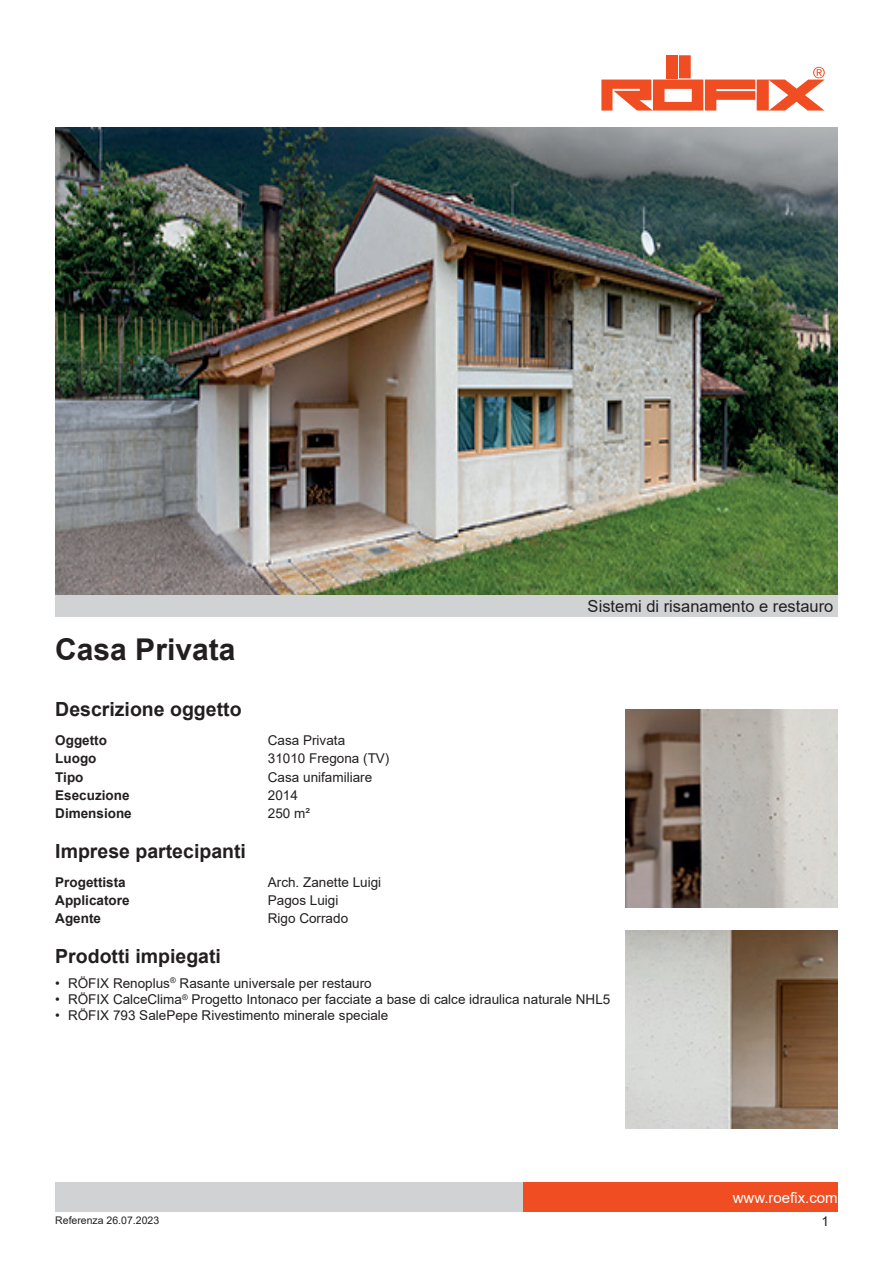
<style>
.page{position:relative;width:893px;height:1263px;background:#fff}
.page>*{position:absolute;margin:0;border:0;box-sizing:border-box;transform-origin:0 0}
.t1{font:700 30px "Arial";color:#231f20}
.t2{font:700 19.5px "Arial";color:#231f20}
.t3{font:16.5px "Arial";color:#231f20}
.t4{font:15px "Arial";color:#fff}
.t5{font:13.5px "Arial";color:#231f20}
.t6{font:700 13.5px "Arial";color:#231f20}
.t7{font:10.5px "Arial";color:#231f20}
</style>
<div class="page">
<div style="left:523px;top:1182px;width:315px;height:30px;background:#f04d22"></div>
<div style="left:55px;top:1182px;width:468px;height:30px;background:#d1d2d4"></div>
<div style="left:679px;top:55px;width:12px;height:23px;background:#f04d22"></div>
<div style="left:666px;top:55px;width:11px;height:23px;background:#f04d22"></div>
<svg style="left:601px;top:67px;width:224px;height:44px"></svg>
<img style="left:55px;top:128px;width:783px;height:467px">
<div style="left:55px;top:595px;width:783px;height:22px;background:#d1d2d4"></div>
<img style="left:625px;top:710px;width:213px;height:197px">
<img style="left:625px;top:931px;width:213px;height:197px">
<h1 class="t1" style="left:55px;top:628px;width:182px">Casa Privata</h1>
<p class="t3" style="left:588px;top:595px;width:247px">Sistemi di risanamento e restauro</p>
<h2 class="t2" style="left:55px;top:696px;width:188px">Descrizione oggetto</h2>
<p class="t6" style="left:55px;top:731px;width:53px">Oggetto</p>
<p class="t5" style="left:268px;top:731px;width:79px">Casa Privata</p>
<p class="t6" style="left:55px;top:749px;width:43px">Luogo</p>
<p class="t5" style="left:268px;top:749px;width:123px">31010 Fregona (TV)</p>
<p class="t6" style="left:55px;top:767px;width:30px">Tipo</p>
<p class="t5" style="left:268px;top:768px;width:106px">Casa unifamiliare</p>
<p class="t6" style="left:55px;top:786px;width:76px">Esecuzione</p>
<p class="t5" style="left:268px;top:786px;width:32px">2014</p>
<p class="t6" style="left:55px;top:804px;width:78px">Dimensione</p>
<p class="t5" style="left:268px;top:804px;width:44px">250 m²</p>
<h2 class="t2" style="left:55px;top:837px;width:192px">Imprese partecipanti</h2>
<p class="t6" style="left:55px;top:872px;width:72px">Progettista</p>
<p class="t5" style="left:268px;top:873px;width:115px">Arch. Zanette Luigi</p>
<p class="t6" style="left:55px;top:891px;width:76px">Applicatore</p>
<p class="t5" style="left:268px;top:891px;width:72px">Pagos Luigi</p>
<p class="t6" style="left:55px;top:909px;width:47px">Agente</p>
<p class="t5" style="left:268px;top:909px;width:82px">Rigo Corrado</p>
<h2 class="t2" style="left:55px;top:943px;width:167px">Prodotti impiegati</h2>
<p class="t5" style="left:55px;top:974px;width:318px">• RÖFIX Renoplus<sup>®</sup> Rasante universale per restauro</p>
<p class="t5" style="left:55px;top:990px;width:557px">• RÖFIX CalceClima<sup>®</sup> Progetto Intonaco per facciate a base di calce idraulica naturale NHL5</p>
<p class="t5" style="left:55px;top:1006px;width:335px">• RÖFIX 793 SalePepe Rivestimento minerale speciale</p>
<p class="t7" style="left:55px;top:1213px;width:105px">Referenza 26.07.2023</p>
<p class="t4" style="left:733px;top:1187px;width:107px">www.roefix.com</p>
<p class="t5" style="left:821px;top:1212px;width:9px">1</p>
</div>
